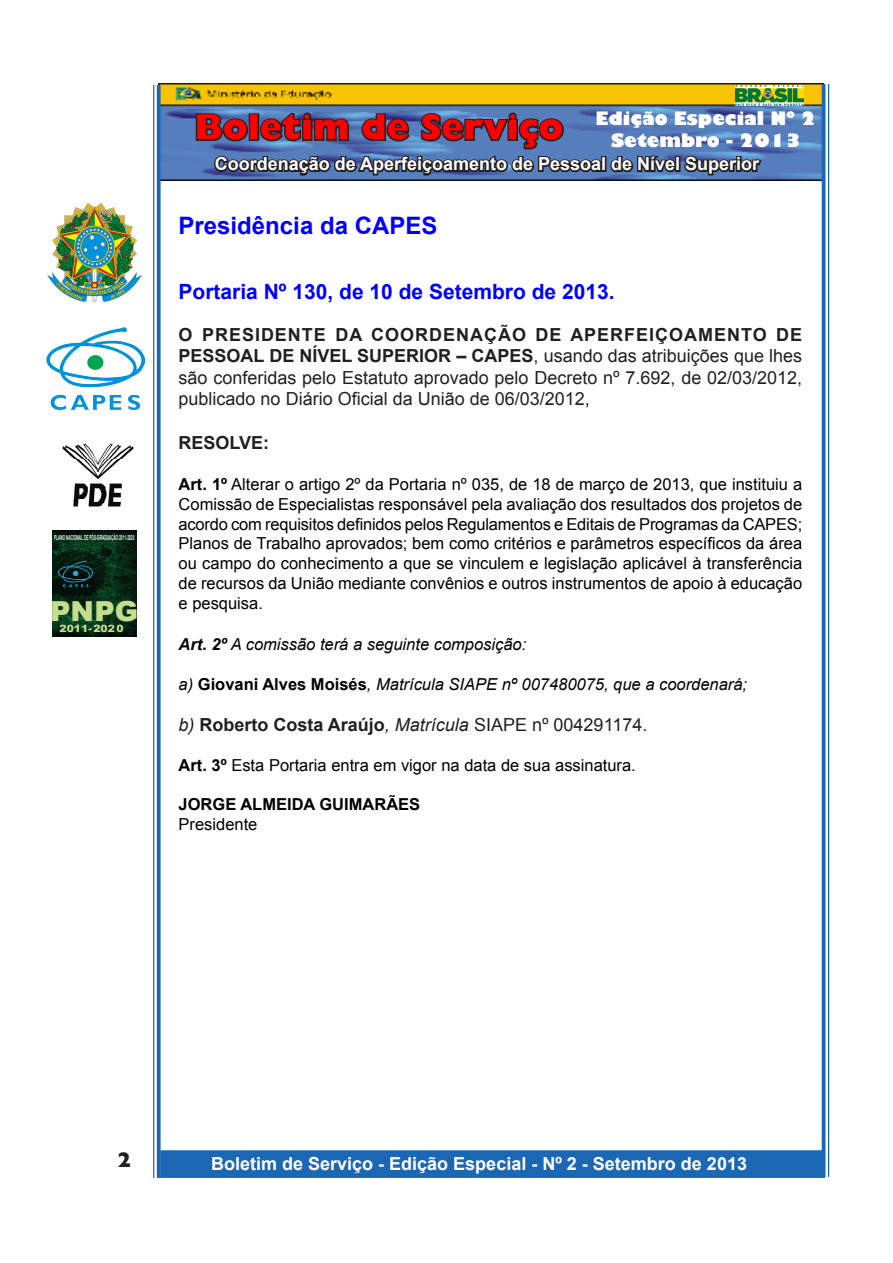
<style>
.page{position:relative;width:893px;height:1263px;background:#fff}
.page>*{position:absolute;margin:0;border:0;box-sizing:border-box;transform-origin:0 0}
.t1{font:800 36px "Gill Sans";color:#f00}
.t2{font:900 27.6px "Arial";color:#c5dd8c}
.t3{font:700 24px "Arial";color:#00f}
.t4{font:700 21px "Arial";color:#00f}
.t5{font:800 21px "Gill Sans";color:#231f20}
.Recuo_de_corpo_de_te{font:18px/21.6px "Arial";color:#231f20;text-align:justify}
.t6{font:700 18px "Arial";color:#fff}
.Recuo_de_corpo_de_te-2{font:700 18px "Arial";color:#231f20}
.t7{font:800 18px "Gill Sans";color:#fff}
.t8{font:16.5px/19.8px "Arial";color:#000;text-align:justify}
.t9{font:italic 16.5px "Arial";color:#000}
.t10{font:700 16.5px "Arial";color:#000}
.t11{font:900 10.05px "Arial";color:#c5dd8c;scale:1.08 1}
.t12{font:700 7.05px "Arial";color:#f2f3f4;scale:.46 1}
.s1{font-weight:700}
.s2{font-weight:700;font-style:normal}
.s3{font-weight:400;font-style:italic}
.s4{font-weight:400;color:#222}
</style>
<div class="page">
<img style="left:158px;top:84px;width:664px;height:96px">
<div style="left:160px;top:1150px;width:665px;height:28px;background:#1c67b3;border:2px solid #1c67b3"></div>
<hr style="left:153px;top:85px;width:1px;height:1093px;background:#1c67b3">
<svg style="left:157px;top:85px;width:4px;height:1093px;fill:#1c67b3"></svg>
<img style="left:62px;top:443px;width:72px;height:64px">
<svg style="left:194px;top:110px;width:569px;height:67px"></svg>
<hr style="left:822px;top:84px;width:3px;height:1093px;background:#1c67b3">
<hr style="left:828px;top:84px;width:1px;height:1093px;background:#1c67b3">
<img style="left:52px;top:530px;width:84px;height:107px">
<svg style="left:57px;top:561px;width:36px;height:26px"></svg>
<img style="left:736px;top:85px;width:67px;height:20px">
<img style="left:47px;top:203px;width:95px;height:100px">
<img style="left:47px;top:327px;width:97px;height:82px">
<p class="t12" style="left:54px;top:533px;width:176px">PLANO NACIONAL DE PÓS-GRADUAÇÃO 2011-2020</p>
<h2 class="t2" style="left:50px;top:591px;width:90px">PNPG</h2>
<p class="t11" style="left:60px;top:621px;width:61px">2011-2020</p>
<p class="t7" style="left:595px;top:107px;width:222px">Edição Especial Nº 2</p>
<p class="t7" style="left:611px;top:129px;width:191px">Setembro - 2013</p>
<p class="t1" style="left:195px;top:106px;width:370px">Boletim de Serviço</p>
<p class="t6" style="left:215px;top:152px;width:546px">Coordenação de Aperfeiçoamento de Pessoal de Nível Superior</p>
<p class="t3" style="left:179px;top:210px;width:260px">Presidência da CAPES</p>
<p class="t4" style="left:179px;top:278px;width:438px">Portaria Nº 130, de 10 de Setembro de 2013.</p>
<p class="Recuo_de_corpo_de_te" style="left:179px;top:324px;width:625px"><span class="s1">O PRESIDENTE DA COORDENAÇÃO DE APERFEIÇOAMENTO DE PESSOAL DE NÍVEL SUPERIOR – CAPES</span>, usando das atribuições que lhes são conferidas pelo Estatuto aprovado pelo Decreto nº 7.692, de 02/03/2012, publicado no Diário Oficial da União de 06/03/2012,</p>
<p class="Recuo_de_corpo_de_te-2" style="left:179px;top:430px;width:92px">RESOLVE:</p>
<p class="t8" style="left:179px;top:474px;width:625px"><span class="s1">Art. 1º</span> Alterar o artigo 2º da Portaria nº 035, de 18 de março de 2013, que instituiu a Comissão de Especialistas responsável pela avaliação dos resultados dos projetos de acordo com requisitos definidos pelos Regulamentos e Editais de Programas da CAPES; Planos de Trabalho aprovados; bem como critérios e parâmetros específicos da área ou campo do conhecimento a que se vinculem e legislação aplicável à transferência de recursos da União mediante convênios e outros instrumentos de apoio à educação e pesquisa.</p>
<p class="t9" style="left:179px;top:634px;width:349px"><span class="s1">Art. 2º</span> A comissão terá a seguinte composição:</p>
<p class="t9" style="left:179px;top:673px;width:570px">a) <span class="s2">Giovani Alves Moisés</span>, Matrícula SIAPE nº 007480075, que a coordenará;</p>
<p class="Recuo_de_corpo_de_te-2" style="left:179px;top:713px;width:470px"><span class="s3">b)</span> Roberto Costa Araújo<span class="s3">, Matrícula</span> <span class="s4">SIAPE nº 004291174.</span></p>
<p class="t8" style="left:179px;top:755px;width:459px"><span class="s1">Art. 3º</span> Esta Portaria entra em vigor na data de sua assinatura.</p>
<p class="t10" style="left:179px;top:794px;width:243px">JORGE ALMEIDA GUIMARÃES</p>
<p class="t8" style="left:179px;top:815px;width:80px">Presidente</p>
<p class="t5" style="left:117px;top:1147px;width:16px">2</p>
<p class="t6" style="left:211px;top:1151px;width:537px">Boletim de Serviço - Edição Especial - Nº 2 - Setembro de 2013</p>
</div>
